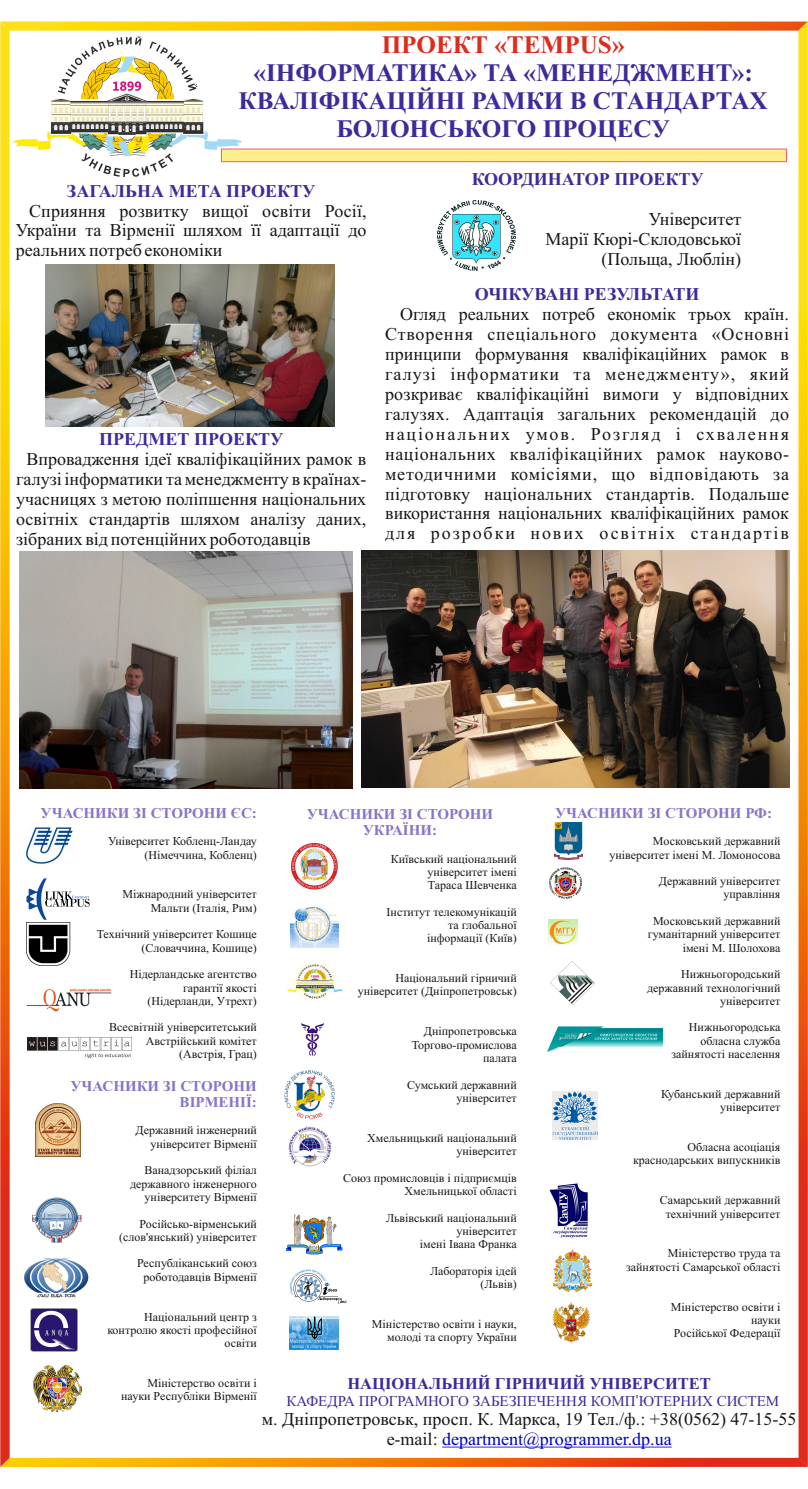
<style>
.page{position:relative;width:808px;height:1489px;background:#fff}
.page>*{position:absolute;margin:0;border:0;box-sizing:border-box;transform-origin:0 0}
.t1{font:700 25.2px/27.9px "Times New Roman";color:#3c2b99;text-align:center}
.t2{font:700 25.2px "Times New Roman";color:#dd2b1c}
.t3{font:18px/19.9px "Times New Roman";color:#151616;text-align:justify}
.t4{font:700 18px "Times New Roman";color:#3c2b99}
.t5{font:700 16.5px "Times New Roman";color:#3c2b99}
.t6{font:700 15px/16.6px "Times New Roman";color:#8874c8;text-align:right}
.t7{font:15px "Times New Roman";color:#3c2b99}
.t8{font:12px/13.3px "Times New Roman";color:#151616;text-align:right}
.s1{font-family:"Arial"}
.s2{color:#0000c4}
</style>
<div class="page">
<img style="left:0;top:22px;width:808px;height:1444px">
<h1 class="t2" style="left:382px;top:36px;width:244px">ПРОЕКТ «TEMPUS»</h1>
<h1 class="t1" style="left:239px;top:61px;width:531px">«ІНФОРМАТИКА» ТА «МЕНЕДЖМЕНТ»:<br>КВАЛІФІКАЦІЙНІ РАМКИ В СТАНДАРТАХ<br>БОЛОНСЬКОГО ПРОЦЕСУ</h1>
<h2 class="t4" style="left:67px;top:184px;width:250px">ЗАГАЛЬНА МЕТА ПРОЕКТУ</h2>
<h2 class="t3" style="left:16px;top:202px;width:352px;text-indent:14px">Cприяння розвитку вищої освіти Росії, України та Вірменії шляхом її адаптації до реальних потреб економіки</h2>
<h2 class="t4" style="left:99px;top:432px;width:186px">ПРЕДМЕТ ПРОЕКТУ</h2>
<h2 class="t3" style="left:16px;top:450px;width:352px;text-indent:10px">Впровадження ідеї кваліфікаційних рамок в галузі інформатики та менеджменту в країнах&shy;учасницях з метою поліпшення національних освітніх стандартів шляхом аналізу даних, зібраних від потенційних роботодавців</h2>
<h2 class="t4" style="left:472px;top:173px;width:233px">КООРДИНАТОР ПРОЕКТУ</h2>
<h2 class="t3" style="left:545px;top:210px;width:197px;text-align:right">Університет<br>Марії Кюрі-Склодовської (Польща, Люблін)</h2>
<h2 class="t4" style="left:475px;top:288px;width:226px">ОЧІКУВАНІ РЕЗУЛЬТАТИ</h2>
<p class="t3" style="left:385px;top:306px;width:405px;text-indent:15px">Огляд реальних потреб економік трьох країн.<br>Створення спеціального документа «Основні принципи формування кваліфікаційних рамок в галузі інформатики та менеджменту», який розкриває кваліфікаційні вимоги у відповідних галузях. Адаптація загальних рекомендацій до національних умов. Розгляд і схвалення національних кваліфікаційних рамок науково&shy;методичними комісіями, що відповідають за підготовку національних стандартів. Подальше використання національних кваліфікаційних рамок для розробки нових освітніх стандартів</p>
<p class="t6" style="left:41px;top:806px;width:218px">УЧАСНИКИ ЗІ СТОРОНИ ЄС:</p>
<p class="t6" style="left:555px;top:806px;width:218px">УЧАСНИКИ ЗІ СТОРОНИ РФ:</p>
<p class="t8" style="left:609px;top:835px;width:173px">Московський державний університет імені М. Ломоносова</p>
<p class="t8" style="left:659px;top:875px;width:123px">Державний університет управління</p>
<p class="t8" style="left:648px;top:915px;width:134px">Московський державний гуманітарний університет імені М. Шолохова</p>
<p class="t8" style="left:647px;top:968px;width:135px">Нижньогородський державний технологічний університет</p>
<p class="t8" style="left:671px;top:1021px;width:110px">Нижньогородська обласна служба зайнятості населення</p>
<p class="t8" style="left:661px;top:1088px;width:121px">Кубанський державний університет</p>
<p class="t8" style="left:633px;top:1141px;width:149px">Обласна асоціація краснодарських випускників</p>
<p class="t8" style="left:660px;top:1194px;width:122px;text-align:center">Самарський державний технічний університет</p>
<p class="t8" style="left:626px;top:1247px;width:156px">Міністерство труда та зайнятості Самарської області</p>
<p class="t8" style="left:671px;top:1300px;width:111px">Міністерство освіти і науки<br>Російської Федерації</p>
<h3 class="t5" style="left:347px;top:1377px;width:365px">НАЦІОНАЛЬНИЙ ГІРНИЧИЙ УНІВЕРСИТЕТ</h3>
<p class="t7" style="left:286px;top:1395px;width:494px">КАФЕДРА ПРОГРАМНОГО ЗАБЕЗПЕЧЕННЯ КОМП<span class="s1">’</span>ЮТЕРНИХ СИСТЕМ</p>
<h2 class="t3" style="left:262px;top:1410px;width:536px;text-align:center">м. Дніпропетровськ, просп. К. Маркса, 19 Тел./ф.: +38(0562) 47-15-55 е-mail: <span class="s2">department@programmer.dp.ua</span></h2>
<p class="t6" style="left:307px;top:806px;width:188px;text-align:center">УЧАСНИКИ ЗІ СТОРОНИ<br>УКРАЇНИ:</p>
<p class="t8" style="left:427px;top:853px;width:91px;text-align:justify;text-indent:-37px">Київський національний університет імені Тараса Шевченка</p>
<p class="t8" style="left:387px;top:906px;width:132px">Інститут телекомунікацій та глобальної<br>інформації (Київ)</p>
<p class="t8" style="left:358px;top:972px;width:160px">Національний гірничий університет (Дніпропетровськ)</p>
<p class="t8" style="left:412px;top:1025px;width:106px">Дніпропетровська<br>Торгово-промислова палата</p>
<p class="t8" style="left:407px;top:1078px;width:111px">Сумський державний університет</p>
<p class="t8" style="left:367px;top:1132px;width:151px">Хмельницький національний університет</p>
<p class="t8" style="left:343px;top:1171px;width:175px">Союз промисловців і підприємців<br>Хмельницької області</p>
<p class="t8" style="left:386px;top:1211px;width:132px">Львівський національний університет<br>імені Івана Франка</p>
<p class="t8" style="left:430px;top:1265px;width:88px">Лабораторія ідей (Львів)</p>
<p class="t8" style="left:372px;top:1318px;width:146px">Міністерство освіти і науки, молоді та спорту України</p>
<p class="t8" style="left:108px;top:835px;width:150px">Університет Кобленц-Ландау (Німеччина, Кобленц)</p>
<p class="t8" style="left:123px;top:888px;width:136px">Міжнародний університет<br>Мальти (Італія, Рим)</p>
<p class="t8" style="left:97px;top:928px;width:162px">Технічний університет Кошице (Словаччина, Кошице)</p>
<p class="t8" style="left:130px;top:968px;width:129px">Нідерландське агентство гарантії якості (Нідерланди, Утрехт)</p>
<p class="t8" style="left:109px;top:1021px;width:149px">Всесвітній університетський<br>Австрійський комітет (Австрія, Грац)</p>
<p class="t6" style="left:70px;top:1078px;width:188px">УЧАСНИКИ ЗІ СТОРОНИ<br>ВІРМЕНІЇ:</p>
<p class="t8" style="left:135px;top:1124px;width:123px">Державний інженерний університет Вірменії</p>
<p class="t8" style="left:130px;top:1164px;width:128px">Ванадзорський філіал державного інженерного університету Вірменії</p>
<p class="t8" style="left:119px;top:1217px;width:139px">Російсько-вірменський (слов'янський) університет</p>
<p class="t8" style="left:137px;top:1257px;width:121px;text-align:center">Республіканський союз роботодавців Вірменії</p>
<p class="t8" style="left:107px;top:1310px;width:151px">Національний центр з контролю якості професійної освіти</p>
<p class="t8" style="left:121px;top:1377px;width:137px">Міністерство освіти і науки Республіки Вірменії</p>
</div>
